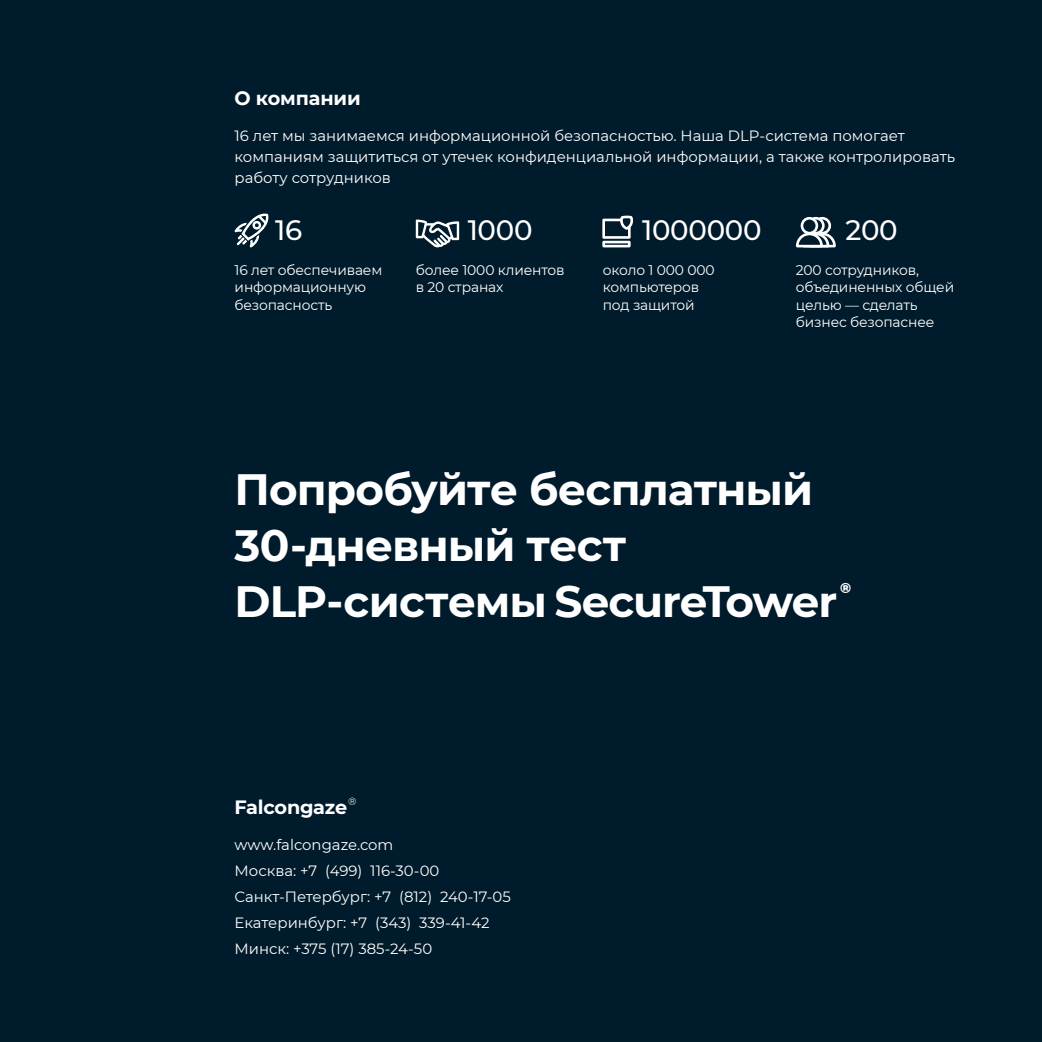
<style>
.page{position:relative;width:1042px;height:1042px;background:#001b2b}
.page>*{position:absolute;margin:0;border:0;box-sizing:border-box;transform-origin:0 0}
.t1{font:700 43.75px/56px "Montserrat";letter-spacing:-.02em;color:#fff}
.t2{font:500 28px "Montserrat";letter-spacing:-.01em;color:#fff}
.t3{font:700 19.25px "Montserrat";letter-spacing:-.01em;color:#fff}
.t4{font:14.88px/25.9px "Montserrat";color:#fff}
.t5{font:800 14.35px "Montserrat";color:#fff}
.t6{font:14px/17.5px "Montserrat";letter-spacing:-.01em;color:#fff}
.t7{font:10.5px "Montserrat";color:#fff}
</style>
<div class="page">
<div style="left:602px;top:219px;width:28px;height:20px;border:3px solid #fff"></div>
<div style="left:602px;top:241px;width:28px;height:6px;border:3px solid #fff"></div>
<svg style="left:619px;top:215px;width:15px;height:16px"></svg>
<svg style="left:234px;top:213px;width:35px;height:35px"></svg>
<svg style="left:815px;top:218px;width:15px;height:15px"></svg>
<div style="left:813px;top:217px;width:18px;height:17px;border:3px solid #fff;border-radius:50%"></div>
<svg style="left:808px;top:218px;width:15px;height:15px"></svg>
<div style="left:807px;top:217px;width:17px;height:17px;border:3px solid #fff;border-radius:50%"></div>
<div style="left:802px;top:218px;width:15px;height:15px;background:#001b2b;border-radius:50%"></div>
<div style="left:800px;top:217px;width:18px;height:17px;border:3px solid #fff;border-radius:50%"></div>
<svg style="left:796px;top:231px;width:40px;height:17px"></svg>
<svg style="left:416px;top:219px;width:43px;height:28px"></svg>
<p class="t3" style="left:235px;top:84px;width:128px">О компании</p>
<p class="t4" style="left:235px;top:124px;width:722px;line-height:21px">16 лет мы занимаемся информационной безопасностью. Наша DLP-система помогает компаниям защититься от утечек конфиденциальной информации, а также контролировать работу сотрудников</p>
<p class="t2" style="left:275px;top:211px;width:29px">16</p>
<p class="t6" style="left:235px;top:260px;width:149px">16 лет обеспечиваем информационную безопасность</p>
<p class="t2" style="left:468px;top:211px;width:66px">1000</p>
<p class="t6" style="left:416px;top:260px;width:150px">более 1000 клиентов в 20 странах</p>
<p class="t2" style="left:642px;top:211px;width:121px">1000000</p>
<p class="t6" style="left:603px;top:260px;width:113px">около 1 000 000 компьютеров под защитой</p>
<p class="t2" style="left:845px;top:211px;width:54px">200</p>
<p class="t6" style="left:796px;top:260px;width:160px">200 сотрудников, объединенных общей целью — сделать бизнес безопаснее</p>
<p class="t1" style="left:235px;top:459px;width:604px">Попробуйте бесплатный<br>30-дневный тест<br>DLP-системы SecureTower</p>
<p class="t5" style="left:840px;top:577px;width:13px">®</p>
<p class="t3" style="left:235px;top:793px;width:114px">Falcongaze</p>
<p class="t7" style="left:348px;top:794px;width:10px">®</p>
<p class="t4" style="left:235px;top:831px;width:278px">www.falcongaze.com<br>Москва: +7 (499) 116-30-00<br>Санкт-Петербург: +7 (812) 240-17-05<br>Екатеринбург: +7 (343) 339-41-42<br>Минск: +375 (17) 385-24-50</p>
</div>
